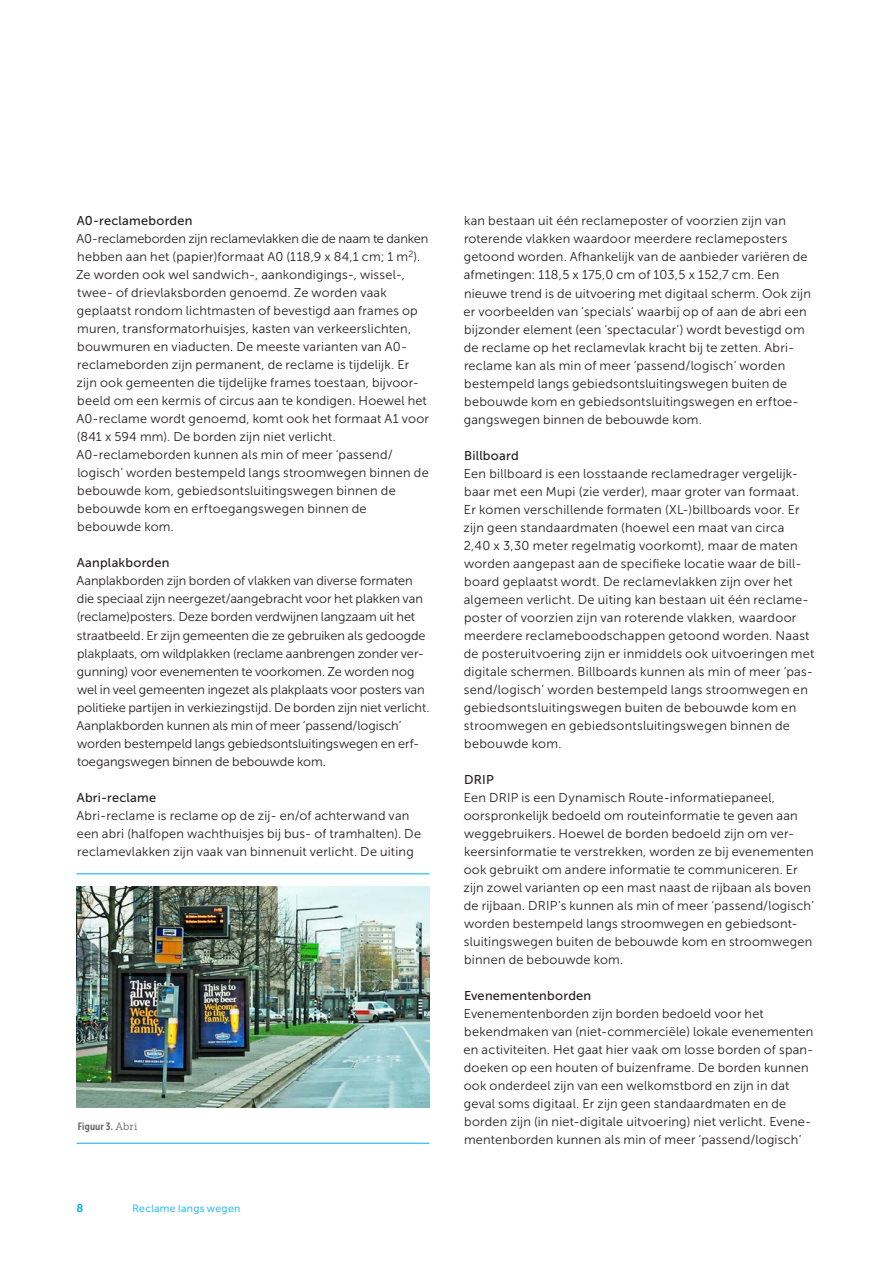
<style>
.page{position:relative;width:893px;height:1263px;background:#fff}
.page>*{position:absolute;margin:0;border:0;box-sizing:border-box;transform-origin:0 0}
.t1{font:12.75px/18px "Museo Sans 300";letter-spacing:.015em;color:#231f20}
.t2{font:12.75px "Museo Sans 500";letter-spacing:.02em;color:#231f20}
.t3{font:11.25px "Museo Sans 700";color:#00aeef}
.t4{font:10.5px "Museo Sans 300";letter-spacing:.025em;color:#00aeef}
.t5{font:10.5px "Museo Sans Cond 700";letter-spacing:.015em;color:#636366}
.s1{font-family:"Museo Slab 300"}
</style>
<div class="page">
<img style="left:77px;top:886px;width:352px;height:221px">
<hr style="left:77px;top:1143px;width:352px;height:1px;background:#00aeef">
<hr style="left:77px;top:873px;width:352px;height:1px;background:#00aeef">
<p class="t2" style="left:77px;top:214px;width:117px">A0-reclameborden</p>
<p class="t1" style="left:76px;top:230px;width:354px">A0-reclameborden zijn reclamevlakken die de naam te danken hebben aan het (papier)formaat A0 (118,9 x 84,1 cm; 1 m<sup>2</sup>).<br>Ze worden ook wel sandwich-, aankondigings-, wissel-, twee- of drievlaksborden genoemd. Ze worden vaak geplaatst rondom lichtmasten of bevestigd aan frames op muren, transformatorhuisjes, kasten van verkeerslichten, bouwmuren en viaducten. De meeste varianten van A0- reclameborden zijn permanent, de reclame is tijdelijk. Er zijn ook gemeenten die tijdelijke frames toestaan, bijvoor&shy;beeld om een kermis of circus aan te kondigen. Hoewel het A0-reclame wordt genoemd, komt ook het formaat A1 voor (841 x 594 mm). De borden zijn niet verlicht.<br>A0-reclameborden kunnen als min of meer ‘passend/ logisch’ worden bestempeld langs stroomwegen binnen de bebouwde kom, gebiedsontsluitingswegen binnen de bebouwde kom en erftoegangswegen binnen de bebouwde kom.</p>
<p class="t2" style="left:77px;top:556px;width:94px">Aanplakborden</p>
<p class="t1" style="left:76px;top:572px;width:355px">Aanplakborden zijn borden of vlakken van diverse formaten die speciaal zijn neergezet/aangebracht voor het plakken van (reclame)posters. Deze borden verdwijnen langzaam uit het straatbeeld. Er zijn gemeenten die ze gebruiken als gedoogde plakplaats, om wildplakken (reclame aanbrengen zonder ver&shy;gunning) voor evenementen te voorkomen. Ze worden nog wel in veel gemeenten ingezet als plakplaats voor posters van politieke partijen in verkiezingstijd. De borden zijn niet verlicht.<br>Aanplakborden kunnen als min of meer ‘passend/logisch’ worden bestempeld langs gebiedsontsluitingswegen en erf&shy;toegangswegen binnen de bebouwde kom.</p>
<p class="t2" style="left:77px;top:790px;width:81px">Abri-reclame</p>
<p class="t1" style="left:76px;top:806px;width:346px">Abri-reclame is reclame op de zij- en/of achterwand van een abri (halfopen wachthuisjes bij bus- of tramhalten). De reclamevlakken zijn vaak van binnenuit verlicht. De uiting</p>
<p class="t5" style="left:78px;top:1120px;width:61px">Figuur 3. <span class="s1">Abri</span></p>
<p class="t3" style="left:77px;top:1202px;width:8px">8</p>
<p class="t4" style="left:133px;top:1203px;width:109px">Reclame langs wegen</p>
<p class="t1" style="left:464px;top:212px;width:349px">kan bestaan uit één reclameposter of voorzien zijn van roterende vlakken waardoor meerdere reclameposters getoond worden. Afhankelijk van de aanbieder variëren de afmetingen: 118,5 x 175,0 cm of 103,5 x 152,7 cm. Een nieuwe trend is de uitvoering met digitaal scherm. Ook zijn er voorbeelden van ‘specials’ waarbij op of aan de abri een bijzonder element (een ‘spectacular’) wordt bevestigd om de reclame op het reclamevlak kracht bij te zetten. Abri&shy;reclame kan als min of meer ‘passend/logisch’ worden bestempeld langs gebiedsontsluitingswegen buiten de bebouwde kom en gebiedsontsluitingswegen en erftoe&shy;gangswegen binnen de bebouwde kom.</p>
<p class="t2" style="left:464px;top:448px;width:56px">Billboard</p>
<p class="t1" style="left:463px;top:464px;width:352px">Een billboard is een losstaande reclamedrager vergelijk&shy;baar met een Mupi (zie verder), maar groter van formaat.<br>Er komen verschillende formaten (XL-)billboards voor. Er zijn geen standaardmaten (hoewel een maat van circa<br>2,40 x 3,30 meter regelmatig voorkomt), maar de maten worden aangepast aan de specifieke locatie waar de bill&shy;board geplaatst wordt. De reclamevlakken zijn over het algemeen verlicht. De uiting kan bestaan uit één reclame&shy;poster of voorzien zijn van roterende vlakken, waardoor meerdere reclameboodschappen getoond worden. Naast de posteruitvoering zijn er inmiddels ook uitvoeringen met digitale schermen. Billboards kunnen als min of meer ‘pas&shy;send/logisch’ worden bestempeld langs stroomwegen en gebiedsontsluitingswegen buiten de bebouwde kom en stroomwegen en gebiedsontsluitingswegen binnen de bebouwde kom.</p>
<p class="t2" style="left:464px;top:772px;width:31px">DRIP</p>
<p class="t1" style="left:463px;top:788px;width:352px">Een DRIP is een Dynamisch Route-informatiepaneel, oorspronkelijk bedoeld om routeinformatie te geven aan weggebruikers. Hoewel de borden bedoeld zijn om ver&shy;keersinformatie te verstrekken, worden ze bij evenementen ook gebruikt om andere informatie te communiceren. Er zijn zowel varianten op een mast naast de rijbaan als boven de rijbaan. DRIP’s kunnen als min of meer ‘passend/logisch’ worden bestempeld langs stroomwegen en gebiedsont&shy;sluitingswegen buiten de bebouwde kom en stroomwegen binnen de bebouwde kom.</p>
<p class="t2" style="left:464px;top:988px;width:129px">Evenementenborden</p>
<p class="t1" style="left:464px;top:1004px;width:351px">Evenementenborden zijn borden bedoeld voor het bekendmaken van (niet-commerciële) lokale evenementen en activiteiten. Het gaat hier vaak om losse borden of span&shy;doeken op een houten of buizenframe. De borden kunnen ook onderdeel zijn van een welkomstbord en zijn in dat geval soms digitaal. Er zijn geen standaardmaten en de borden zijn (in niet-digitale uitvoering) niet verlicht. Evene&shy;mentenborden kunnen als min of meer ‘passend/logisch’</p>
</div>
